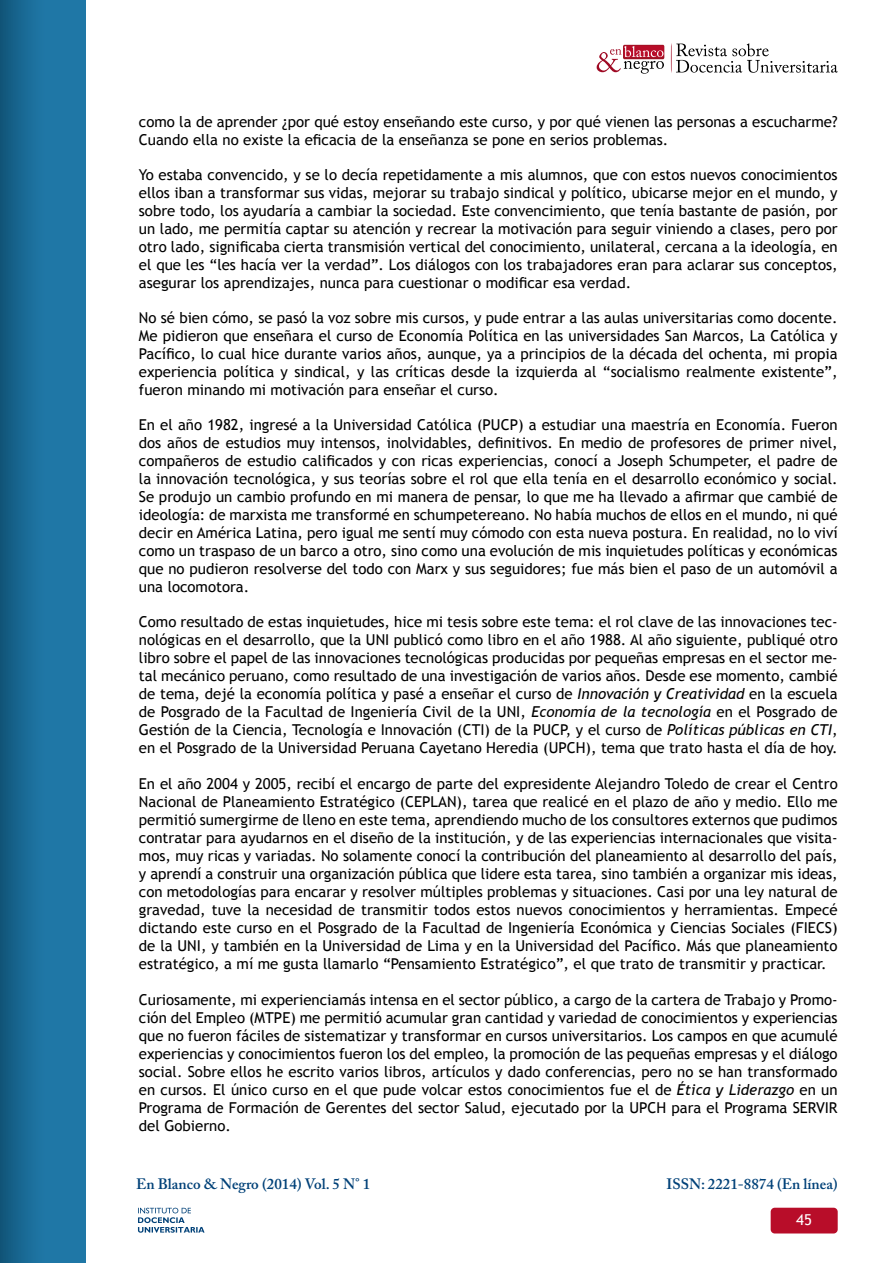
<style>
.page{position:relative;width:893px;height:1263px;background:#fff}
.page>*{position:absolute;margin:0;border:0;box-sizing:border-box;transform-origin:0 0}
.t1{font:15px/18px "Trebuchet MS";color:#000;text-align:justify}
.t2{font:600 15px "Adobe Caslon Pro";color:#004178}
.t3{font:15px "Trebuchet MS";color:#fff}
.s1{font-style:italic}
</style>
<div class="page">
<div style="left:623px;top:45px;width:41px;height:14px;background:#a71025;border-radius:2px"></div>
<svg style="left:671px;top:43px;width:167px;height:30px"></svg>
<svg style="left:597px;top:46px;width:67px;height:28px"></svg>
<div style="left:0;top:0;width:85px;height:1263px;background:linear-gradient(to right,#155e86,#2380b1)"></div>
<div style="left:771px;top:1208px;width:67px;height:25px;background:#b80d29;border-radius:4px"></div>
<svg style="left:138px;top:1208px;width:67px;height:25px"></svg>
<p class="t1" style="left:139px;top:113px;width:700px">como la de aprender ¿por qué estoy enseñando este curso, y por qué vienen las personas a escucharme?<br>Cuando ella no existe la eficacia de la enseñanza se pone en serios problemas.</p>
<p class="t1" style="left:139px;top:166px;width:700px">Yo estaba convencido, y se lo decía repetidamente a mis alumnos, que con estos nuevos conocimientos ellos iban a transformar sus vidas, mejorar su trabajo sindical y político, ubicarse mejor en el mundo, y sobre todo, los ayudaría a cambiar la sociedad. Este convencimiento, que tenía bastante de pasión, por un lado, me permitía captar su atención y recrear la motivación para seguir viniendo a clases, pero por otro lado, significaba cierta transmisión vertical del conocimiento, unilateral, cercana a la ideología, en el que les “les hacía ver la verdad”. Los diálogos con los trabajadores eran para aclarar sus conceptos, asegurar los aprendizajes, nunca para cuestionar o modificar esa verdad.</p>
<p class="t1" style="left:139px;top:309px;width:700px">No sé bien cómo, se pasó la voz sobre mis cursos, y pude entrar a las aulas universitarias como docente.<br>Me pidieron que enseñara el curso de Economía Política en las universidades San Marcos, La Católica y Pacífico, lo cual hice durante varios años, aunque, ya a principios de la década del ochenta, mi propia experiencia política y sindical, y las críticas desde la izquierda al “socialismo realmente existente”, fueron minando mi motivación para enseñar el curso.</p>
<p class="t1" style="left:139px;top:416px;width:700px">En el año 1982, ingresé a la Universidad Católica (PUCP) a estudiar una maestría en Economía. Fueron dos años de estudios muy intensos, inolvidables, definitivos. En medio de profesores de primer nivel, compañeros de estudio calificados y con ricas experiencias, conocí a Joseph Schumpeter, el padre de la innovación tecnológica, y sus teorías sobre el rol que ella tenía en el desarrollo económico y social.<br>Se produjo un cambio profundo en mi manera de pensar, lo que me ha llevado a afirmar que cambié de ideología: de marxista me transformé en schumpetereano. No había muchos de ellos en el mundo, ni qué decir en América Latina, pero igual me sentí muy cómodo con esta nueva postura. En realidad, no lo viví como un traspaso de un barco a otro, sino como una evolución de mis inquietudes políticas y económicas que no pudieron resolverse del todo con Marx y sus seguidores; fue más bien el paso de un automóvil a una locomotora.</p>
<p class="t1" style="left:139px;top:613px;width:700px">Como resultado de estas inquietudes, hice mi tesis sobre este tema: el rol clave de las innovaciones tec&shy;nológicas en el desarrollo, que la UNI publicó como libro en el año 1988. Al año siguiente, publiqué otro libro sobre el papel de las innovaciones tecnológicas producidas por pequeñas empresas en el sector me&shy;tal mecánico peruano, como resultado de una investigación de varios años. Desde ese momento, cambié de tema, dejé la economía política y pasé a enseñar el curso de <span class="s1">Innovación y Creatividad</span> en la escuela de Posgrado de la Facultad de Ingeniería Civil de la UNI, <span class="s1">Economía de la tecnología</span> en el Posgrado de Gestión de la Ciencia, Tecnología e Innovación (CTI) de la PUCP, y el curso de <span class="s1">Políticas públicas en CTI</span>, en el Posgrado de la Universidad Peruana Cayetano Heredia (UPCH), tema que trato hasta el día de hoy.</p>
<p class="t1" style="left:139px;top:775px;width:700px">En el año 2004 y 2005, recibí el encargo de parte del expresidente Alejandro Toledo de crear el Centro Nacional de Planeamiento Estratégico (CEPLAN), tarea que realicé en el plazo de año y medio. Ello me permitió sumergirme de lleno en este tema, aprendiendo mucho de los consultores externos que pudimos contratar para ayudarnos en el diseño de la institución, y de las experiencias internacionales que visita&shy;mos, muy ricas y variadas. No solamente conocí la contribución del planeamiento al desarrollo del país, y aprendí a construir una organización pública que lidere esta tarea, sino también a organizar mis ideas, con metodologías para encarar y resolver múltiples problemas y situaciones. Casi por una ley natural de gravedad, tuve la necesidad de transmitir todos estos nuevos conocimientos y herramientas. Empecé dictando este curso en el Posgrado de la Facultad de Ingeniería Económica y Ciencias Sociales (FIECS) de la UNI, y también en la Universidad de Lima y en la Universidad del Pacífico. Más que planeamiento estratégico, a mí me gusta llamarlo “Pensamiento Estratégico”, el que trato de transmitir y practicar.</p>
<p class="t1" style="left:139px;top:991px;width:700px">Curiosamente, mi experienciamás intensa en el sector público, a cargo de la cartera de Trabajo y Promo&shy;ción del Empleo (MTPE) me permitió acumular gran cantidad y variedad de conocimientos y experiencias que no fueron fáciles de sistematizar y transformar en cursos universitarios. Los campos en que acumulé experiencias y conocimientos fueron los del empleo, la promoción de las pequeñas empresas y el diálogo social. Sobre ellos he escrito varios libros, artículos y dado conferencias, pero no se han transformado en cursos. El único curso en el que pude volcar estos conocimientos fue el de <span class="s1">Ética y Liderazgo</span> en un Programa de Formación de Gerentes del sector Salud, ejecutado por la UPCH para el Programa SERVIR del Gobierno.</p>
<p class="t2" style="left:136px;top:1174px;width:236px">En Blanco &amp; Negro (2014) Vol. 5 N° 1</p>
<p class="t2" style="left:667px;top:1174px;width:173px">ISSN: 2221-8874 (En línea)</p>
<p class="t3" style="left:796px;top:1211px;width:17px">45</p>
</div>
